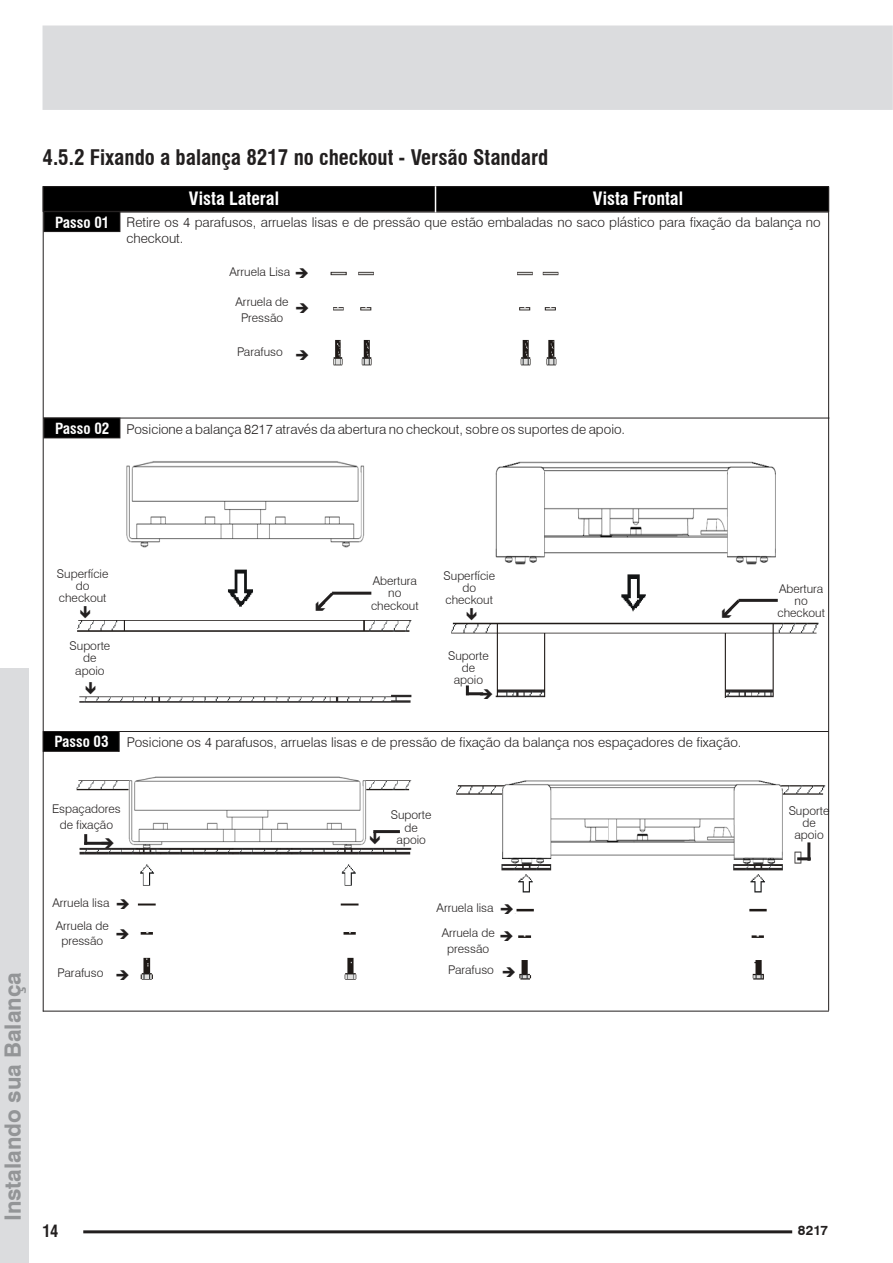
<style>
.page{position:relative;width:893px;height:1263px;background:#fff}
.page>*{position:absolute;margin:0;border:0;box-sizing:border-box;transform-origin:0 0}
.t1{font:700 22.5px "Swiss 721 BT";color:#939597}
.t2{font:700 condensed 21px "Swiss 721 BT";color:#221f1f}
.t3{font:700 condensed 18px "Swiss 721 BT";color:#fff}
.t4{font:700 condensed 16.5px "Swiss 721 BT";color:#221f1f}
.t5{font:300 13.5px/16.2px "Swiss 721 BT";color:#221f1f}
.t6{font:700 13.5px "Swiss 721 BT";color:#221f1f}
.t7{font:300 12px/12.1px "Swiss 721 BT";color:#221f1f;text-align:center}
.s1{font-weight:700;font-stretch:condensed;font-size:15px;color:#fff}
</style>
<div class="page">
<div style="left:43px;top:26px;width:850px;height:84px;background:#dbdcde"></div>
<hr style="left:83px;top:1230px;width:709px;height:3px;background:#221f1f">
<div style="left:0;top:668px;width:29px;height:595px;background:#dbdcde"></div>
<img style="left:76px;top:776px;width:336px;height:204px">
<img style="left:451px;top:461px;width:368px;height:237px">
<img style="left:77px;top:461px;width:335px;height:242px">
<hr style="left:738px;top:599px;width:40px;height:3px;background:#221f1f">
<svg style="left:466px;top:685px;width:3px;height:7px"></svg>
<hr style="left:466px;top:692px;width:17px;height:3px;background:#221f1f">
<hr style="left:332px;top:592px;width:39px;height:3px;background:#221f1f">
<hr style="left:43px;top:212px;width:786px;height:1px;background:#221f1f">
<hr style="left:43px;top:418px;width:786px;height:1px;background:#221f1f">
<div style="left:43px;top:187px;width:786px;height:24px;background:#000"></div>
<div style="left:43px;top:186px;width:786px;height:26px;border:1px solid #221f1f"></div>
<svg style="left:435px;top:186px;width:1px;height:26px"></svg>
<hr style="left:828px;top:187px;width:1px;height:824px;background:#221f1f">
<hr style="left:43px;top:186px;width:1px;height:825px;background:#221f1f">
<div style="left:44px;top:212px;width:76px;height:20px;background:#000"></div>
<div style="left:44px;top:211px;width:76px;height:21px;border:1px solid #221f1f"></div>
<div style="left:44px;top:418px;width:76px;height:20px;background:#000"></div>
<div style="left:44px;top:418px;width:76px;height:20px;border:1px solid #221f1f"></div>
<hr style="left:43px;top:731px;width:786px;height:1px;background:#221f1f">
<div style="left:43px;top:731px;width:76px;height:20px;background:#000"></div>
<div style="left:43px;top:731px;width:77px;height:21px;border:1px solid #221f1f"></div>
<img style="left:456px;top:780px;width:370px;height:200px">
<hr style="left:373px;top:830px;width:27px;height:3px;background:#221f1f">
<svg style="left:84px;top:834px;width:3px;height:8px"></svg>
<hr style="left:84px;top:842px;width:27px;height:3px;background:#221f1f">
<hr style="left:807px;top:842px;width:3px;height:19px;background:#221f1f">
<hr style="left:797px;top:857px;width:14px;height:3px;background:#221f1f">
<hr style="left:43px;top:1011px;width:786px;height:1px;background:#221f1f">
<img style="left:330px;top:271px;width:229px;height:95px">
<svg style="left:467px;top:608px;width:10px;height:12px"></svg>
<svg style="left:480px;top:689px;width:12px;height:9px"></svg>
<svg style="left:80px;top:606px;width:10px;height:12px"></svg>
<svg style="left:719px;top:596px;width:24px;height:25px"></svg>
<svg style="left:86px;top:682px;width:10px;height:12px"></svg>
<svg style="left:312px;top:589px;width:25px;height:25px"></svg>
<svg style="left:370px;top:832px;width:10px;height:12px"></svg>
<svg style="left:117px;top:899px;width:12px;height:10px"></svg>
<svg style="left:117px;top:929px;width:12px;height:10px"></svg>
<svg style="left:501px;top:904px;width:12px;height:37px"></svg>
<svg style="left:102px;top:838px;width:12px;height:10px"></svg>
<h2 class="t2" style="left:43px;top:149px;width:507px">4.5.2 Fixando a balança 8217 no checkout - Versão Standard</h2>
<h3 class="t3" style="left:189px;top:191px;width:92px">Vista Lateral</h3>
<h3 class="t3" style="left:593px;top:191px;width:92px">Vista Frontal</h3>
<p class="t5" style="left:127px;top:215px;width:696px;text-indent:-71px"><span class="s1">Passo 01</span> Retire os 4 parafusos, arruelas lisas e de pressão que estão embaladas no saco plástico para fixação da balança no checkout.</p>
<p class="t7" style="left:230px;top:266px;width:62px">Arruela Lisa</p>
<p class="t7" style="left:236px;top:295px;width:55px;line-height:15.9px">Arruela de<br>Pressão</p>
<p class="t7" style="left:237px;top:347px;width:74px">Parafuso ➔</p>
<p class="t5" style="left:55px;top:423px;width:572px"><span class="s1">Passo 02</span> Posicione a balança 8217 através da abertura no checkout, sobre os suportes de apoio.</p>
<p class="t7" style="left:57px;top:568px;width:53px">Superfície do checkout</p>
<p class="t7" style="left:70px;top:641px;width:42px">Suporte de apoio</p>
<p class="t7" style="left:371px;top:576px;width:49px">Abertura no checkout</p>
<p class="t7" style="left:444px;top:571px;width:53px">Superfície do checkout</p>
<p class="t7" style="left:448px;top:650px;width:42px">Suporte de apoio</p>
<p class="t5" style="left:54px;top:735px;width:689px"><span class="s1">Passo 03</span> Posicione os 4 parafusos, arruelas lisas e de pressão de fixação da balança nos espaçadores de fixação.</p>
<p class="t7" style="left:777px;top:583px;width:49px">Abertura no checkout</p>
<h1 class="t1" style="left:3px;top:1221px;width:251px;rotate:-90deg">Instalando sua Balança</h1>
<p class="t7" style="left:52px;top:802px;width:70px;line-height:15.9px">Espaçadores de fixação</p>
<p class="t7" style="left:52px;top:892px;width:58px;line-height:22.5px;text-align:left">Arruela lisa<br>Arruela de</p>
<p class="t7" style="left:61px;top:936px;width:43px">pressão</p>
<p class="t7" style="left:58px;top:967px;width:74px">Parafuso ➔</p>
<p class="t7" style="left:391px;top:810px;width:42px">Suporte de apoio</p>
<p class="t7" style="left:437px;top:902px;width:58px">Arruela lisa</p>
<p class="t7" style="left:442px;top:926px;width:55px;line-height:15.9px">Arruela de pressão</p>
<p class="t7" style="left:448px;top:964px;width:69px">Parafuso ➔</p>
<p class="t7" style="left:789px;top:805px;width:42px">Suporte de apoio</p>
<p class="t5" style="left:802px;top:867px;width:10px;rotate:-180deg">฀</p>
<p class="t4" style="left:43px;top:1224px;width:17px">14</p>
<p class="t6" style="left:798px;top:1225px;width:32px">8217</p>
</div>
